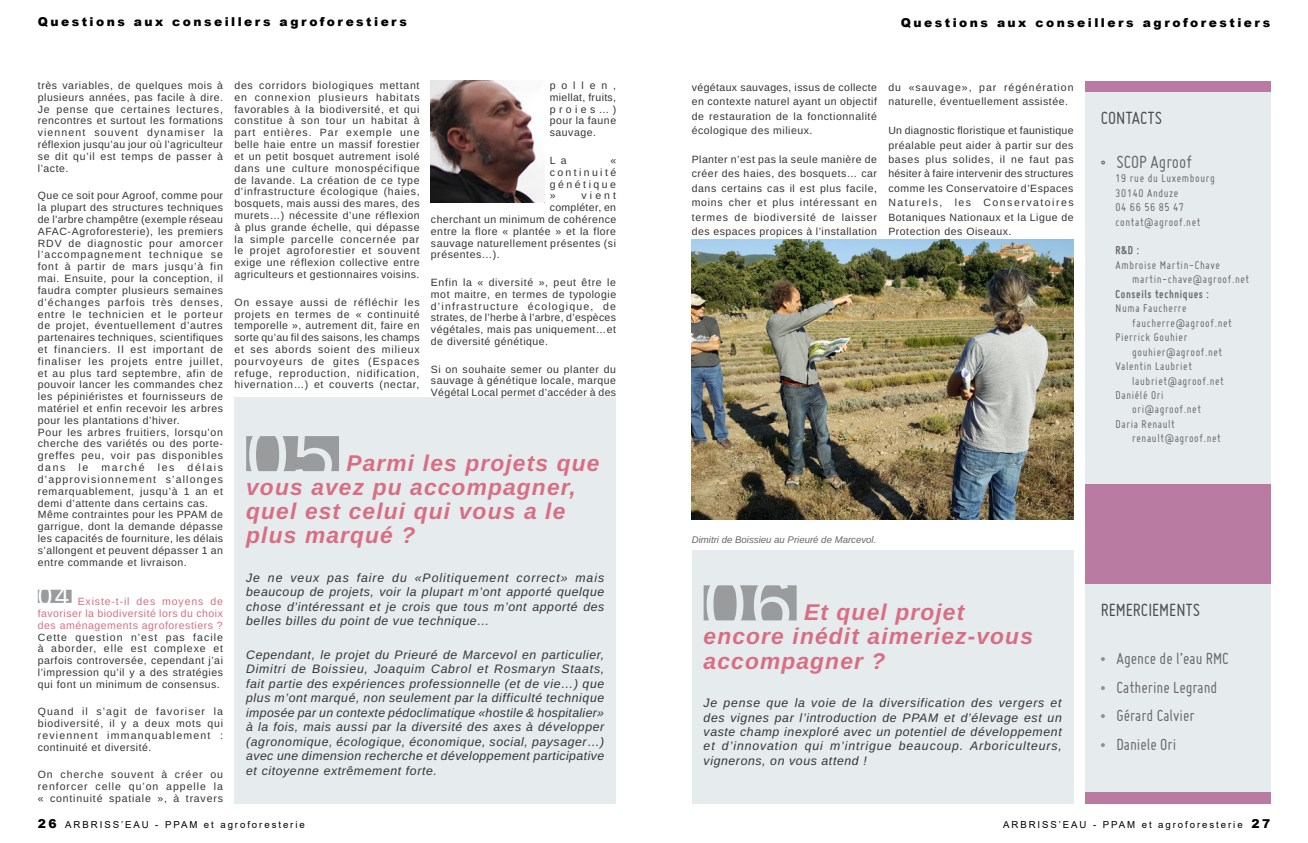
<style>
.page{position:relative;width:1308px;height:843px;background:#fff}
.page>*{position:absolute;margin:0;border:0;box-sizing:border-box;transform-origin:0 0}
.t1{font:77px "Arimo";color:#e6ebee}
.t2{font:26.25px "Arimo";color:#fff}
.t3{font:italic 700 22.75px/24.1px "Arimo";letter-spacing:.05em;color:#d96d83}
.t4{font:19.25px "Miso";color:#4b4d4d}
.t5{font:19.25px "Miso";color:#666767}
.t6{font:17.5px "Miso";color:#666767}
.t7{font:italic 12.25px/14.4px "Arimo";letter-spacing:.05em;color:#343433;text-align:justify}
.t8{font:12.25px/14.4px "Miso";letter-spacing:.05em;color:#666767}
.t9{font:900 12.25px "Arial";letter-spacing:.2em;color:#000}
.t10{font:700 12.25px "Miso";letter-spacing:.05em;color:#666767}
.t11{font:10.5px/11.8px "Arimo";letter-spacing:.05em;color:#343433;text-align:justify}
.t12{font:10.5px/11.8px "Arimo";letter-spacing:.045em;color:#d96d83;text-align:justify}
.t13{font:10.5px "Arimo";letter-spacing:.03em;color:#343433}
.t14{font:9.62px "Arial";letter-spacing:.2em;color:#000}
.t15{font:italic 9.62px "Arimo";color:#666767}
.s1{font-weight:900;font-size:12.25px}
</style>
<div class="page">
<div style="left:1084px;top:81px;width:185px;height:722px;background:#ba7ba3"></div>
<div style="left:1084px;top:137px;width:185px;height:347px;background:#e6ebee"></div>
<div style="left:1084px;top:92px;width:185px;height:52px;background:#e6ebee"></div>
<div style="left:1084px;top:633px;width:185px;height:158px;background:#e6ebee"></div>
<div style="left:1084px;top:584px;width:185px;height:49px;background:#e6ebee"></div>
<div style="left:38px;top:589px;width:34px;height:14px;background:#999b9c"></div>
<div style="left:234px;top:397px;width:382px;height:406px;background:#e6ebee"></div>
<div style="left:246px;top:436px;width:93px;height:35px;background:#999b9c"></div>
<div style="left:691px;top:550px;width:382px;height:253px;background:#e6ebee"></div>
<div style="left:703px;top:585px;width:93px;height:35px;background:#999b9c"></div>
<img style="left:431px;top:81px;width:113px;height:122px">
<img style="left:691px;top:240px;width:382px;height:280px">
<p class="t9" style="left:38px;top:13px;width:370px">Questions aux conseillers agroforestiers</p>
<p class="t11" style="left:38px;top:80px;width:187px">très variables, de quelques mois à plusieurs années, pas facile à dire.<br>Je pense que certaines lectures, rencontres et surtout les formations viennent souvent dynamiser la réflexion jusqu’au jour où l’agriculteur se dit qu’il est temps de passer à l’acte.</p>
<p class="t11" style="left:38px;top:190px;width:187px;text-align:left">Que ce soit pour Agroof, comme pour la plupart des structures techniques de l’arbre champêtre (exemple réseau AFAC-Agroforesterie), les premiers RDV de diagnostic pour amorcer l’accompagnement technique se font à partir de mars jusqu’à fin mai. Ensuite, pour la conception, il faudra compter plusieurs semaines d’échanges parfois très denses, entre le technicien et le porteur de projet, éventuellement d’autres partenaires techniques, scientifiques et financiers. Il est important de finaliser les projets entre juillet, et au plus tard septembre, afin de pouvoir lancer les commandes chez les pépiniéristes et fournisseurs de matériel et enfin recevoir les arbres pour les plantations d’hiver.<br>Pour les arbres fruitiers, lorsqu’on cherche des variétés ou des porte&shy;greffes peu, voir pas disponibles dans</p>
<p class="t11" style="left:38px;top:462px;width:187px;text-align:left;text-indent:150px">délais d’approvisionnement s’allonges remarquablement, jusqu’à 1 an et demi d’attente dans certains cas.<br>Même contraintes pour les PPAM de garrigue, dont la demande dépasse les capacités de fourniture, les délais s’allongent et peuvent dépasser 1 an entre commande et livraison.</p>
<h2 class="t2" style="left:38px;top:577px;width:33px">04</h2>
<p class="t11" style="left:79px;top:462px;width:11px">le</p>
<p class="t11" style="left:101px;top:462px;width:44px">marché</p>
<p class="t11" style="left:158px;top:462px;width:18px">les</p>
<p class="t12" style="left:38px;top:595px;width:187px;text-indent:40px">Existe-t-il des moyens de favoriser la biodiversité lors du choix des aménagements agroforestiers ?</p>
<p class="t11" style="left:38px;top:631px;width:187px">Cette question n’est pas facile à aborder, elle est complexe et parfois controversée, cependant j’ai l’impression qu’il y a des stratégies qui font un minimum de consensus.</p>
<p class="t11" style="left:38px;top:706px;width:187px">Quand il s’agit de favoriser la biodiversité, il y a deux mots qui reviennent immanquablement : continuité et diversité.</p>
<p class="t11" style="left:38px;top:769px;width:187px">On cherche souvent à créer ou renforcer celle qu’on appelle la « continuité spatiale », à travers</p>
<p class="t11" style="left:234px;top:80px;width:187px">des corridors biologiques mettant en connexion plusieurs habitats favorables à la biodiversité, et qui constitue à son tour un habitat à part entières. Par exemple une belle haie entre un massif forestier et un petit bosquet autrement isolé dans une culture monospécifique de lavande. La création de ce type d’infrastructure écologique (haies, bosquets, mais aussi des mares, des murets…) nécessite d’une réflexion à plus grande échelle, qui dépasse la simple parcelle concernée par le projet agroforestier et souvent exige une réflexion collective entre agriculteurs et gestionnaires voisins.</p>
<p class="t11" style="left:234px;top:296px;width:187px">On essaye aussi de réfléchir les projets en termes de « continuité temporelle », autrement dit, faire en sorte qu’au fil des saisons, les champs et ses abords soient des milieux pourvoyeurs de gites (Espaces refuge, reproduction, nidification, hivernation…) et couverts (nectar,</p>
<h1 class="t1" style="left:246px;top:401px;width:90px">05</h1>
<p class="t11" style="left:549px;top:80px;width:68px">pollen, miellat, fruits, proies…) pour la faune sauvage.</p>
<p class="t11" style="left:549px;top:154px;width:18px">L a</p>
<p class="t11" style="left:549px;top:154px;width:68px;text-indent:61px">« continuité génétique »</p>
<p class="t11" style="left:581px;top:190px;width:36px">vient</p>
<p class="t13" style="left:549px;top:200px;width:68px">compléter, en</p>
<p class="t11" style="left:431px;top:214px;width:187px">cherchant un minimum de cohérence</p>
<p class="t11" style="left:431px;top:225px;width:187px">entre la flore « plantée » et la flore</p>
<p class="t11" style="left:431px;top:237px;width:186px">sauvage naturellement présentes (si</p>
<p class="t11" style="left:431px;top:249px;width:70px">présentes…).</p>
<p class="t11" style="left:431px;top:277px;width:187px">Enfin la « diversité », peut être le mot maitre, en termes de typologie d’infrastructure écologique, de strates, de l’herbe à l’arbre, d’espèces végétales, mais pas uniquement…et de diversité génétique.</p>
<p class="t11" style="left:431px;top:363px;width:187px">Si on souhaite semer ou planter du sauvage à génétique locale, marque Végétal Local permet d’accéder à des</p>
<h3 class="t3" style="left:246px;top:451px;width:355px;text-indent:100px">Parmi les projets que vous avez pu accompagner, quel est celui qui vous a le plus marqué ?</h3>
<p class="t7" style="left:246px;top:570px;width:359px">Je ne veux pas faire du «Politiquement correct» mais beaucoup de projets, voir la plupart m’ont apporté quelque chose d’intéressant et je crois que tous m’ont apporté des belles billes du point de vue technique…</p>
<p class="t7" style="left:246px;top:647px;width:359px">Cependant, le projet du Prieuré de Marcevol en particulier, Dimitri de Boissieu, Joaquim Cabrol et Rosmaryn Staats, fait partie des expériences professionnelle (et de vie…) que plus m’ont marqué, non seulement par la difficulté technique imposée par un contexte pédoclimatique «hostile &amp; hospitalier» à la fois, mais aussi par la diversité des axes à développer (agronomique, écologique, économique, social, paysager…) avec une dimension recherche et développement participative et citoyenne extrêmement forte.</p>
<p class="t14" style="left:38px;top:817px;width:268px"><span class="s1">26</span> ARBRISS’EAU - PPAM et agroforesterie</p>
<p class="t9" style="left:900px;top:13px;width:370px">Questions aux conseillers agroforestiers</p>
<p class="t11" style="left:691px;top:80px;width:187px;line-height:14.4px">végétaux sauvages, issus de collecte en contexte naturel ayant un objectif de restauration de la fonctionnalité écologique des milieux.</p>
<p class="t11" style="left:691px;top:152px;width:187px;line-height:14.4px">Planter n’est pas la seule manière de créer des haies, des bosquets… car dans certains cas il est plus facile, moins cher et plus intéressant en termes de biodiversité de laisser des espaces propices à l’installation</p>
<p class="t11" style="left:888px;top:80px;width:187px;line-height:14.4px">du «sauvage», par régénération naturelle, éventuellement assistée.</p>
<p class="t11" style="left:888px;top:123px;width:187px;line-height:14.4px">Un diagnostic floristique et faunistique préalable peut aider à partir sur des bases plus solides, il ne faut pas hésiter à faire intervenir des structures comme les Conservatoire d’Espaces Naturels, les Conservatoires Botaniques Nationaux et la Ligue de Protection des Oiseaux.</p>
<h3 class="t4" style="left:1100px;top:108px;width:63px">CONTACTS</h3>
<h3 class="t5" style="left:1100px;top:151px;width:93px">• SCOP Agroof</h3>
<p class="t8" style="left:1115px;top:171px;width:101px">19 rue du Luxembourg<br>30140 Anduze<br>04 66 56 85 47 contat@agroof.net</p>
<p class="t10" style="left:1115px;top:244px;width:25px">R&amp;D :</p>
<p class="t8" style="left:1132px;top:258px;width:118px;text-indent:-17px">Ambroise Martin-Chave martin-chave@agroof.net</p>
<p class="t10" style="left:1115px;top:287px;width:95px">Conseils techniques :</p>
<p class="t8" style="left:1115px;top:301px;width:73px">Numa Faucherre</p>
<p class="t8" style="left:1132px;top:315px;width:101px">faucherre@agroof.net</p>
<p class="t8" style="left:1115px;top:330px;width:73px">Pierrick Gouhier</p>
<p class="t8" style="left:1132px;top:344px;width:91px">gouhier@agroof.net</p>
<p class="t8" style="left:1115px;top:359px;width:78px">Valentin Laubriet</p>
<p class="t8" style="left:1132px;top:373px;width:93px">laubriet@agroof.net</p>
<p class="t8" style="left:1115px;top:387px;width:49px">Daniélé Ori</p>
<p class="t8" style="left:1132px;top:402px;width:70px">ori@agroof.net</p>
<p class="t8" style="left:1115px;top:416px;width:61px">Daria Renault</p>
<p class="t8" style="left:1132px;top:431px;width:90px">renault@agroof.net</p>
<p class="t15" style="left:691px;top:533px;width:186px">Dimitri de Boissieu au Prieuré de Marcevol.</p>
<h1 class="t1" style="left:703px;top:550px;width:91px">06</h1>
<h3 class="t3" style="left:703px;top:601px;width:331px;text-indent:100px">Et quel projet encore inédit aimeriez-vous accompagner ?</h3>
<p class="t7" style="left:703px;top:696px;width:360px">Je pense que la voie de la diversification des vergers et des vignes par l’introduction de PPAM et d’élevage est un vaste champ inexploré avec un potentiel de développement et d’innovation qui m’intrigue beaucoup. Arboriculteurs, vignerons, on vous attend !</p>
<h3 class="t4" style="left:1100px;top:598px;width:101px">REMERCIEMENTS</h3>
<h3 class="t6" style="left:1100px;top:648px;width:130px">• Agence de l’eau RMC</h3>
<h3 class="t6" style="left:1100px;top:677px;width:118px">• Catherine Legrand</h3>
<h3 class="t6" style="left:1100px;top:706px;width:96px">• Gérard Calvier</h3>
<h3 class="t6" style="left:1100px;top:735px;width:77px">• Daniele Ori</h3>
<p class="t14" style="left:1003px;top:817px;width:268px">ARBRISS’EAU - PPAM et agroforesterie <span class="s1">27</span></p>
</div>
